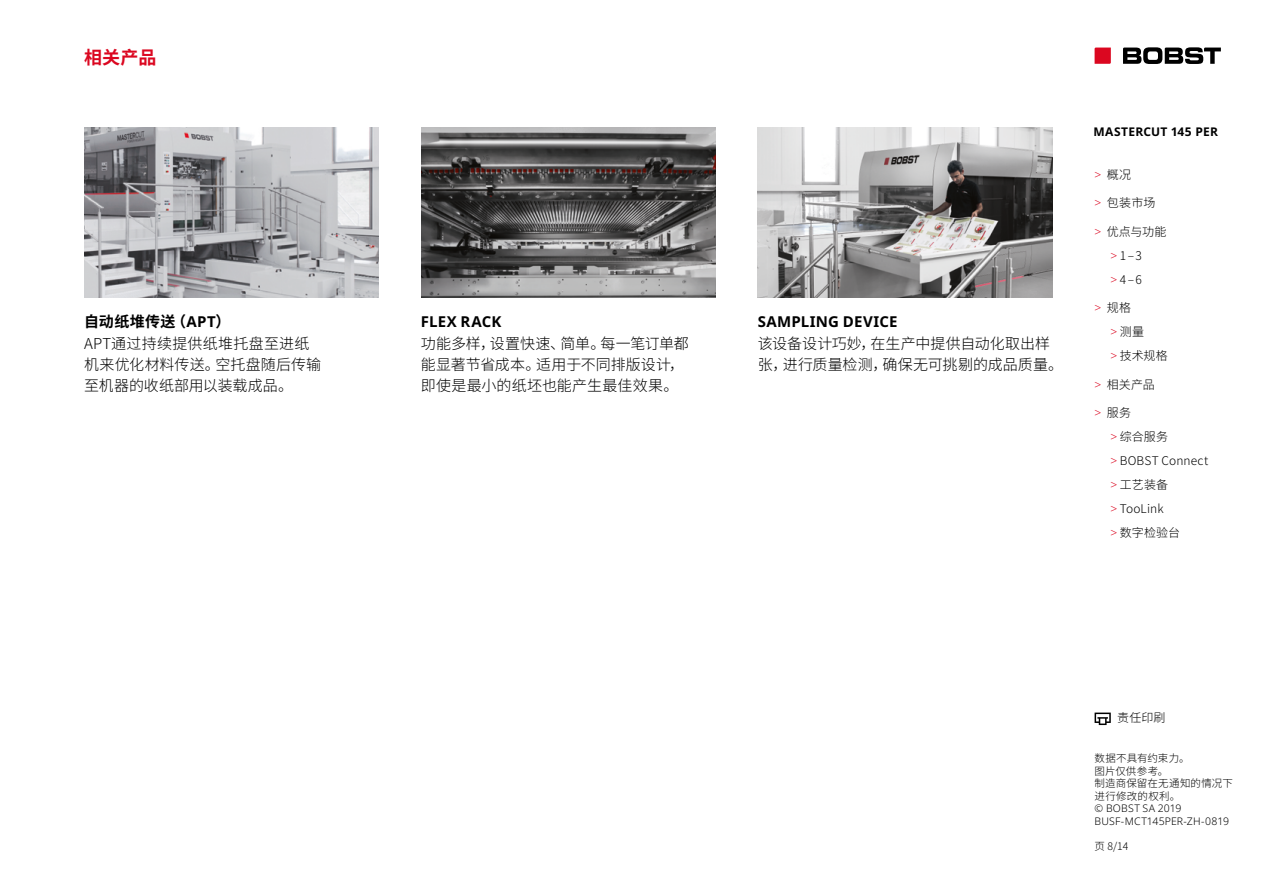
<style>
.page{position:relative;width:1263px;height:893px;background:#fff}
.page>*{position:absolute;margin:0;border:0;box-sizing:border-box;transform-origin:0 0}
.t1{font:700 18px "Noto Sans CJ Ksc";color:#db0720}
.t2{font:300 15px/21.3px "Noto Sans CJ Ksc";letter-spacing:.005em;color:#000}
.t3{font:700 15px "Noto Sans";letter-spacing:.01em;color:#000}
.t4{font:300 12px/24px "Noto Sans CJ Ksc";letter-spacing:.01em;color:#000}
.t5{font:700 12px "Noto Sans";letter-spacing:.025em;color:#000}
.t6{font:300 10.5px/12.6px "Noto Sans CJ Ksc";letter-spacing:.015em;color:#000}
.t7{font:300 10.5px/12.6px "Noto Sans";letter-spacing:.01em;color:#000}
.s1{font-weight:700}
.s2{font-family:"Noto Sans";font-weight:700}
.s3{font-family:"Noto Sans";color:#db0720}
</style>
<div class="page">
<svg style="left:1094px;top:48px;width:17px;height:16px"></svg>
<svg style="left:1123px;top:47px;width:98px;height:17px"></svg>
<img style="left:421px;top:128px;width:295px;height:170px">
<img style="left:758px;top:128px;width:294px;height:170px">
<img style="left:84px;top:128px;width:295px;height:170px">
<svg style="left:1094px;top:713px;width:17px;height:12px"></svg>
<p class="t1" style="left:84px;top:47px;width:74px">相关产品</p>
<p class="t2" style="left:84px;top:312px;width:238px"><span class="s1">自动纸堆传送（</span><span class="s2">APT</span><span class="s1">）<br></span>APT通过持续提供纸堆托盘至进纸机来优化材料传送。空托盘随后传输至机器的收纸部用以装载成品。</p>
<p class="t3" style="left:421px;top:311px;width:82px">FLEX RACK</p>
<p class="t2" style="left:421px;top:333px;width:269px">功能多样，设置快速、简单。每一笔订单都能显著节省成本。适用于不同排版设计，即使是最小的纸坯也能产生最佳效果。</p>
<p class="t3" style="left:758px;top:311px;width:141px">SAMPLING DEVICE</p>
<p class="t2" style="left:758px;top:333px;width:307px">该设备设计巧妙，在生产中提供自动化取出样张，进行质量检测，确保无可挑剔的成品质量。</p>
<p class="t5" style="left:1093px;top:123px;width:126px">MASTERCUT 145 PER</p>
<p class="t4" style="left:1094px;top:163px;width:38px"><span class="s3">&gt;</span> 概况</p>
<p class="t4" style="left:1094px;top:191px;width:62px"><span class="s3">&gt;</span> 包装市场</p>
<p class="t4" style="left:1110px;top:220px;width:58px;text-indent:-16px"><span class="s3">&gt;</span> 优点与功能<span class="s3">&gt;</span>1–3 <span class="s3">&gt;</span>4–6</p>
<p class="t4" style="left:1110px;top:296px;width:59px;text-indent:-16px"><span class="s3">&gt;</span> 规格<br><span class="s3">&gt;</span>测量<br><span class="s3">&gt;</span> 技术规格</p>
<p class="t4" style="left:1094px;top:372px;width:62px"><span class="s3">&gt;</span> 相关产品</p>
<p class="t4" style="left:1110px;top:401px;width:99px;text-indent:-16px"><span class="s3">&gt;</span> 服务<br><span class="s3">&gt;</span> 综合服务<br><span class="s3">&gt;</span> BOBST Connect <span class="s3">&gt;</span> 工艺装备<br><span class="s3">&gt;</span> TooLink<br><span class="s3">&gt;</span> 数字检验台</p>
<p class="t4" style="left:1117px;top:706px;width:50px">责任印刷</p>
<p class="t6" style="left:1094px;top:752px;width:140px">数据不具有约束力。<br>图片仅供参考。<br>制造商保留在无通知的情况下进行修改的权利。</p>
<p class="t7" style="left:1094px;top:802px;width:136px">© BOBST SA 2019<br>BUSF-MCT145PER-ZH-0819</p>
<p class="t6" style="left:1094px;top:840px;width:35px">页 8/14</p>
</div>
